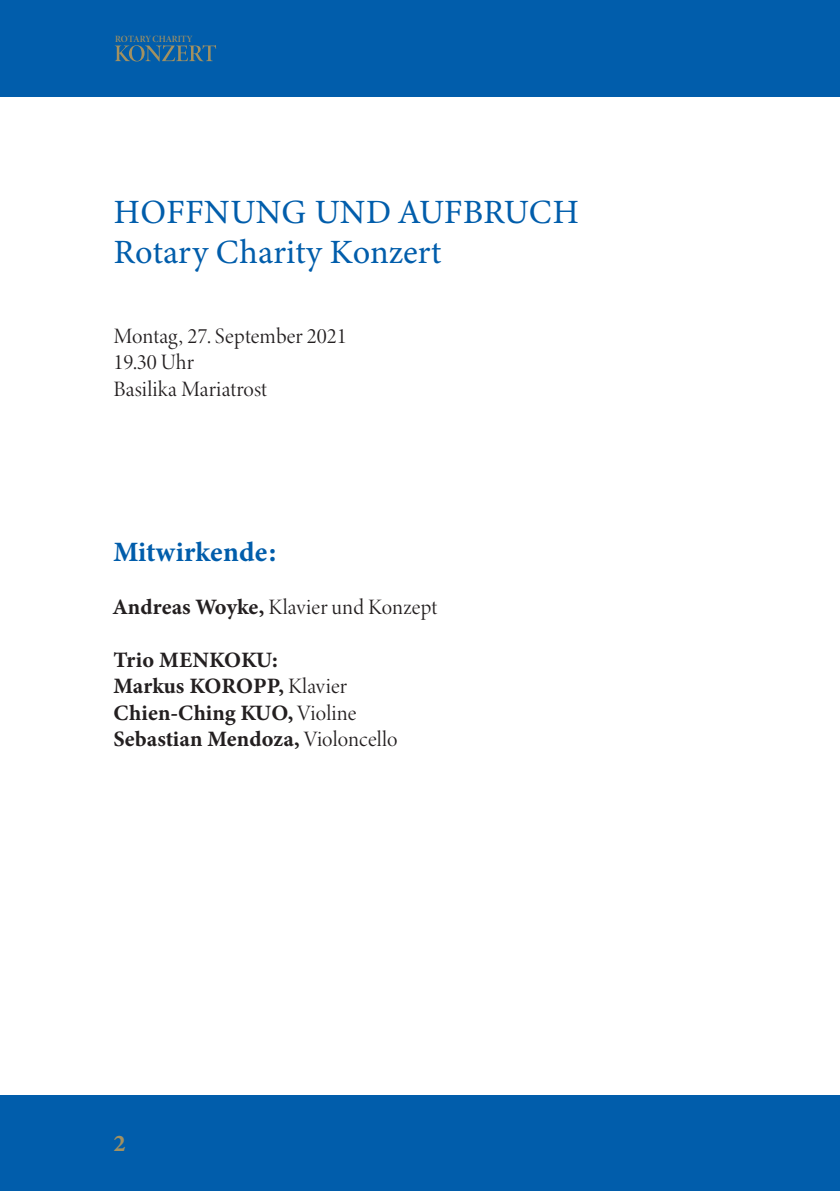
<style>
.page{position:relative;width:840px;height:1191px;background:#fff}
.page>*{position:absolute;margin:0;border:0;box-sizing:border-box;transform-origin:0 0}
.t1{font:34px/40.8px "Minion Variable Concept";letter-spacing:.005em;color:#015dab}
.t2{font:28px "Minion Variable Concept";letter-spacing:.025em;color:#015dab}
.t3{font:24px "Minion Variable Concept";color:#a29161}
.t4{font:22px/26.4px "Minion Variable Concept";letter-spacing:.015em;color:#231f20}
.t5{font:22px/26.4px "Minion Variable Concept";letter-spacing:-.025em;color:#231f20}
.t6{font:9.6px "Minion Variable Concept";letter-spacing:-.01em;color:#a29161}
</style>
<div class="page">
<div style="left:0;top:1094px;width:839px;height:97px;background:#015dab"></div>
<div style="left:0;top:0;width:839px;height:96px;background:#015dab"></div>
<svg style="left:115px;top:45px;width:101px;height:16px"></svg>
<p class="t6" style="left:115px;top:32px;width:78px">ROTARY CHARITY</p>
<h1 class="t1" style="left:113px;top:191px;width:467px">HOFFNUNG UND AUFBRUCH<br>Rotary Charity Konzert</h1>
<p class="t5" style="left:113px;top:322px;width:235px">Montag, 27. September 2021<br>19.30 Uhr<br>Basilika Mariatrost</p>
<p class="t2" style="left:113px;top:532px;width:164px">Mitwirkende:</p>
<p class="t5" style="left:113px;top:593px;width:326px">Andreas Woyke, Klavier und Konzept</p>
<p class="t4" style="left:113px;top:646px;width:286px">Trio MENKOKU:<br>Markus KOROPP, Klavier<br>Chien-Ching KUO, Violine<br>Sebastian Mendoza, Violoncello</p>
<p class="t3" style="left:113px;top:1126px;width:13px">2</p>
</div>
